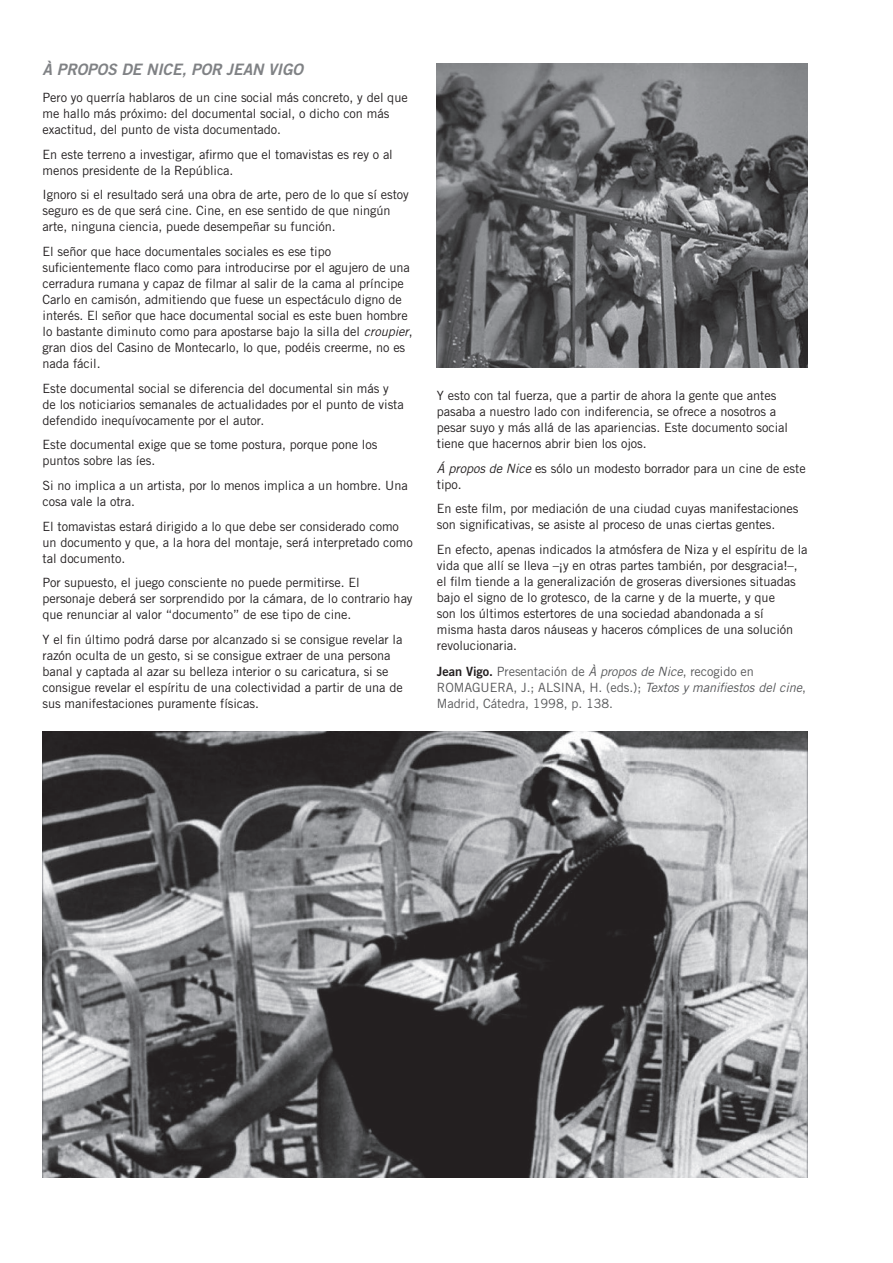
<style>
.page{position:relative;width:893px;height:1263px;background:#fff}
.page>*{position:absolute;margin:0;border:0;box-sizing:border-box;transform-origin:0 0}
.t1{font:15.75px "Trade Gothic LT Std Bd 2 Obl";letter-spacing:-.005em;color:#808285}
.t2{font:12.75px/16px "Trade Gothic LT Std";letter-spacing:-.005em;color:#231f20}
.t3{font:12.75px/16px "Trade Gothic LT Std";letter-spacing:-.005em;color:#57585a}
.s1{font-style:italic}
.s2{font-family:"Trade Gothic LT Std Bd 2";color:#231f20}
</style>
<div class="page">
<img style="left:43px;top:731px;width:765px;height:447px">
<img style="left:437px;top:64px;width:371px;height:304px">
<p class="t1" style="left:43px;top:60px;width:262px">À PROPOS DE NICE, POR JEAN VIGO</p>
<p class="t2" style="left:43px;top:89px;width:367px">Pero yo querría hablaros de un cine social más concreto, y del que me hallo más próximo: del documental social, o dicho con más exactitud, del punto de vista documentado.</p>
<p class="t2" style="left:43px;top:146px;width:352px">En este terreno a investigar, afirmo que el tomavistas es rey o al menos presidente de la República.</p>
<p class="t2" style="left:43px;top:186px;width:368px">Ignoro si el resultado será una obra de arte, pero de lo que sí estoy seguro es de que será cine. Cine, en ese sentido de que ningún arte, ninguna ciencia, puede desempeñar su función.</p>
<p class="t2" style="left:43px;top:243px;width:372px">El señor que hace documentales sociales es ese tipo suficientemente flaco como para introducirse por el agujero de una cerradura rumana y capaz de filmar al salir de la cama al príncipe Carlo en camisón, admitiendo que fuese un espectáculo digno de interés. El señor que hace documental social es este buen hombre lo bastante diminuto como para apostarse bajo la silla del <span class="s1">croupier</span>, gran dios del Casino de Montecarlo, lo que, podéis creerme, no es nada fácil.</p>
<p class="t2" style="left:43px;top:380px;width:363px">Este documental social se diferencia del documental sin más y de los noticiarios semanales de actualidades por el punto de vista defendido inequívocamente por el autor.</p>
<p class="t2" style="left:43px;top:437px;width:336px">Este documental exige que se tome postura, porque pone los puntos sobre las íes.</p>
<p class="t2" style="left:43px;top:477px;width:367px">Si no implica a un artista, por lo menos implica a un hombre. Una cosa vale la otra.</p>
<p class="t2" style="left:43px;top:518px;width:372px">El tomavistas estará dirigido a lo que debe ser considerado como un documento y que, a la hora del montaje, será interpretado como tal documento.</p>
<p class="t2" style="left:43px;top:575px;width:372px">Por supuesto, el juego consciente no puede permitirse. El personaje deberá ser sorprendido por la cámara, de lo contrario hay que renunciar al valor “documento” de ese tipo de cine.</p>
<p class="t2" style="left:43px;top:631px;width:362px">Y el fin último podrá darse por alcanzado si se consigue revelar la razón oculta de un gesto, si se consigue extraer de una persona banal y captada al azar su belleza interior o su caricatura, si se consigue revelar el espíritu de una colectividad a partir de una de sus manifestaciones puramente físicas.</p>
<p class="t2" style="left:437px;top:387px;width:353px">Y esto con tal fuerza, que a partir de ahora la gente que antes pasaba a nuestro lado con indiferencia, se ofrece a nosotros a pesar suyo y más allá de las apariencias. Este documento social tiene que hacernos abrir bien los ojos.</p>
<p class="t2" style="left:437px;top:460px;width:370px"><span class="s1">Á propos de Nice</span> es sólo un modesto borrador para un cine de este tipo.</p>
<p class="t2" style="left:437px;top:500px;width:363px">En este film, por mediación de una ciudad cuyas manifestaciones son significativas, se asiste al proceso de unas ciertas gentes.</p>
<p class="t2" style="left:437px;top:541px;width:372px">En efecto, apenas indicados la atmósfera de Niza y el espíritu de la vida que allí se lleva –¡y en otras partes también, por desgracia!–, el film tiende a la generalización de groseras diversiones situadas bajo el signo de lo grotesco, de la carne y de la muerte, y que<br>son los últimos estertores de una sociedad abandonada a sí<br>misma hasta daros náuseas y haceros cómplices de una solución revolucionaria.</p>
<p class="t3" style="left:437px;top:663px;width:371px"><span class="s2">Jean Vigo.</span> Presentación de <span class="s1">À propos de Nice</span>, recogido en<br>ROMAGUERA, J.; ALSINA, H. (eds.); <span class="s1">Textos y manifiestos del cine</span>,<br>Madrid, Cátedra, 1998, p. 138.</p>
</div>
